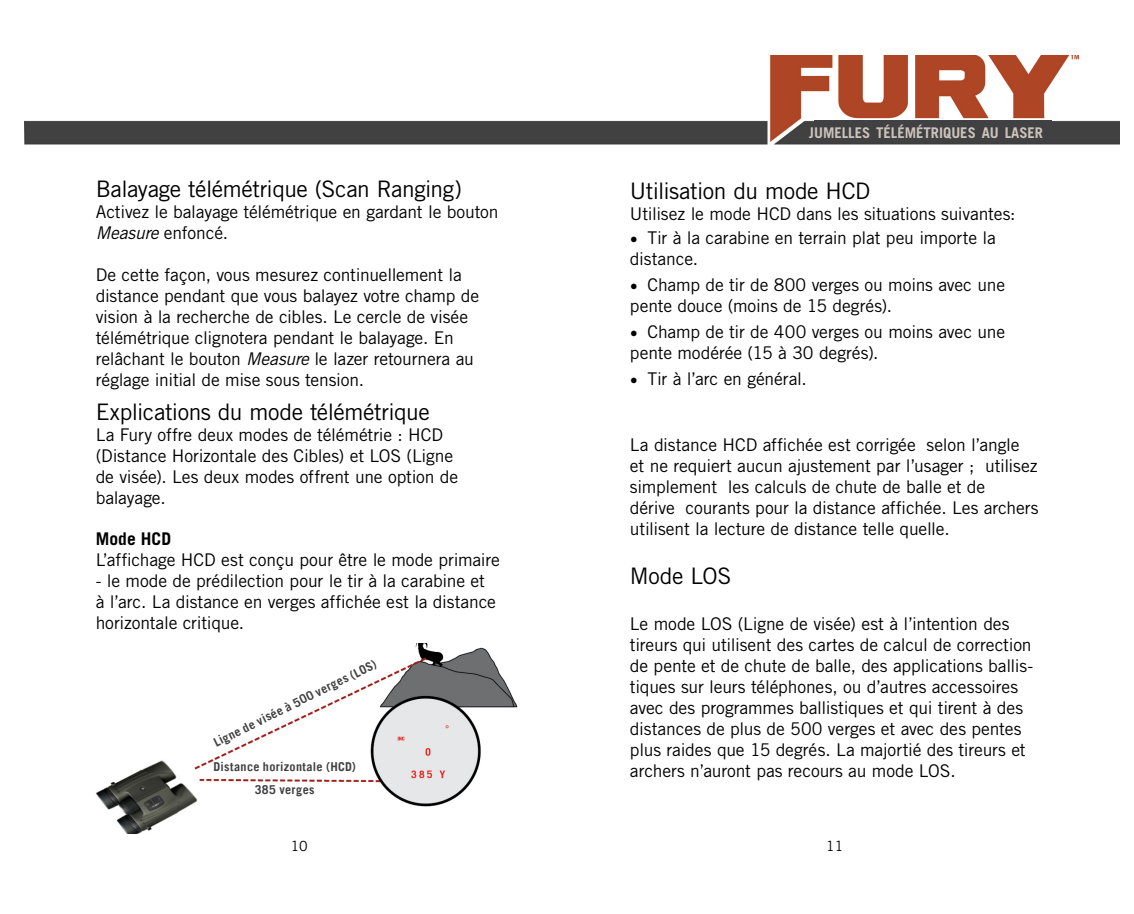
<style>
.page{position:relative;width:1134px;height:914px;background:#fff}
.page>*{position:absolute;margin:0;border:0;box-sizing:border-box;transform-origin:0 0}
.t1{font:22.75px "Trade Gothic LT Std";letter-spacing:-.02em;color:#000}
.t2{font:17.5px/21px "Trade Gothic LT Std";letter-spacing:-.01em;color:#000}
.t3{font:700 17.5px "Trade Gothic LT Std";letter-spacing:.005em;color:#000}
.t4{font:700 14.7px "Trade Gothic LT Std";color:#cbc3bb}
.t5{font:14px "Trade Gothic LT Std";color:#000}
.t6{font:700 12.25px/23.1px "Trade Gothic LT";letter-spacing:.025em;color:#414042;text-align:center}
.s1{font-style:italic}
.s2{font-family:"Minion Pro";font-size:21px}
</style>
<div class="page">
<img style="left:25px;top:55px;width:1094px;height:90px">
<div style="left:815px;top:120px;width:237px;height:21px;background:#414042"></div>
<img style="left:96px;top:643px;width:422px;height:190px">
<h1 class="t1" style="left:96px;top:181px;width:368px">Balayage télémétrique (Scan Ranging)</h1>
<p class="t2" style="left:96px;top:203px;width:404px">Activez le balayage télémétrique en gardant le bouton<br><span class="s1">Measure</span> enfoncé.</p>
<p class="t2" style="left:96px;top:266px;width:385px">De cette façon, vous mesurez continuellement la distance pendant que vous balayez votre champ de vision à la recherche de cibles. Le cercle de visée télémétrique clignotera pendant le balayage. En relâchant le bouton <span class="s1">Measure</span> le lazer retournera au réglage initial de mise sous tension.</p>
<h1 class="t1" style="left:96px;top:403px;width:336px">Explications du mode télémétrique</h1>
<p class="t2" style="left:96px;top:426px;width:364px">La Fury offre deux modes de télémétrie : HCD (Distance Horizontale des Cibles) et LOS (Ligne de visée). Les deux modes offrent une option de balayage.</p>
<p class="t3" style="left:96px;top:529px;width:77px">Mode HCD</p>
<p class="t2" style="left:96px;top:551px;width:406px">L’affichage HCD est conçu pour être le mode primaire</p>
<p class="t2" style="left:96px;top:572px;width:402px">- le mode de prédilection pour le tir à la carabine et à l’arc. La distance en verges affichée est la distance horizontale critique.</p>
<p class="t6" style="left:210px;top:732px;width:181px;rotate:-26deg">Ligne de visée à 500 verges (LOS)</p>
<p class="t6" style="left:214px;top:756px;width:144px">Distance horizontale (HCD)<br>385 verges</p>
<p class="t4" style="left:809px;top:124px;width:235px">JUMELLES TÉLÉMÉTRIQUES AU LASER</p>
<h1 class="t1" style="left:630px;top:182px;width:242px">Utilisation du mode HCD</h1>
<p class="t2" style="left:630px;top:205px;width:387px">Utilisez le mode HCD dans les situations suivantes:</p>
<p class="t2" style="left:630px;top:229px;width:367px"><span class="s2">•</span> Tir à la carabine en terrain plat peu importe la distance.</p>
<p class="t2" style="left:630px;top:276px;width:377px"><span class="s2">•</span> Champ de tir de 800 verges ou moins avec une pente douce (moins de 15 degrés).</p>
<p class="t2" style="left:630px;top:323px;width:377px"><span class="s2">•</span> Champ de tir de 400 verges ou moins avec une pente modérée (15 à 30 degrés).</p>
<p class="t2" style="left:630px;top:370px;width:178px"><span class="s2">•</span> Tir à l’arc en général.</p>
<p class="t2" style="left:630px;top:435px;width:410px">La distance HCD affichée est corrigée selon l’angle<br>et ne requiert aucun ajustement par l’usager ; utilisez simplement les calculs de chute de balle et de<br>dérive courants pour la distance affichée. Les archers utilisent la lecture de distance telle quelle.</p>
<h1 class="t1" style="left:630px;top:567px;width:103px">Mode LOS</h1>
<p class="t2" style="left:630px;top:615px;width:405px">Le mode LOS (Ligne de visée) est à l’intention des tireurs qui utilisent des cartes de calcul de correction de pente et de chute de balle, des applications ballis&shy;tiques sur leurs téléphones, ou d’autres accessoires avec des programmes ballistiques et qui tirent à des distances de plus de 500 verges et avec des pentes plus raides que 15 degrés. La majortié des tireurs et archers n’auront pas recours au mode LOS.</p>
<p class="t5" style="left:291px;top:840px;width:19px">10</p>
<p class="t5" style="left:826px;top:840px;width:19px">11</p>
</div>
